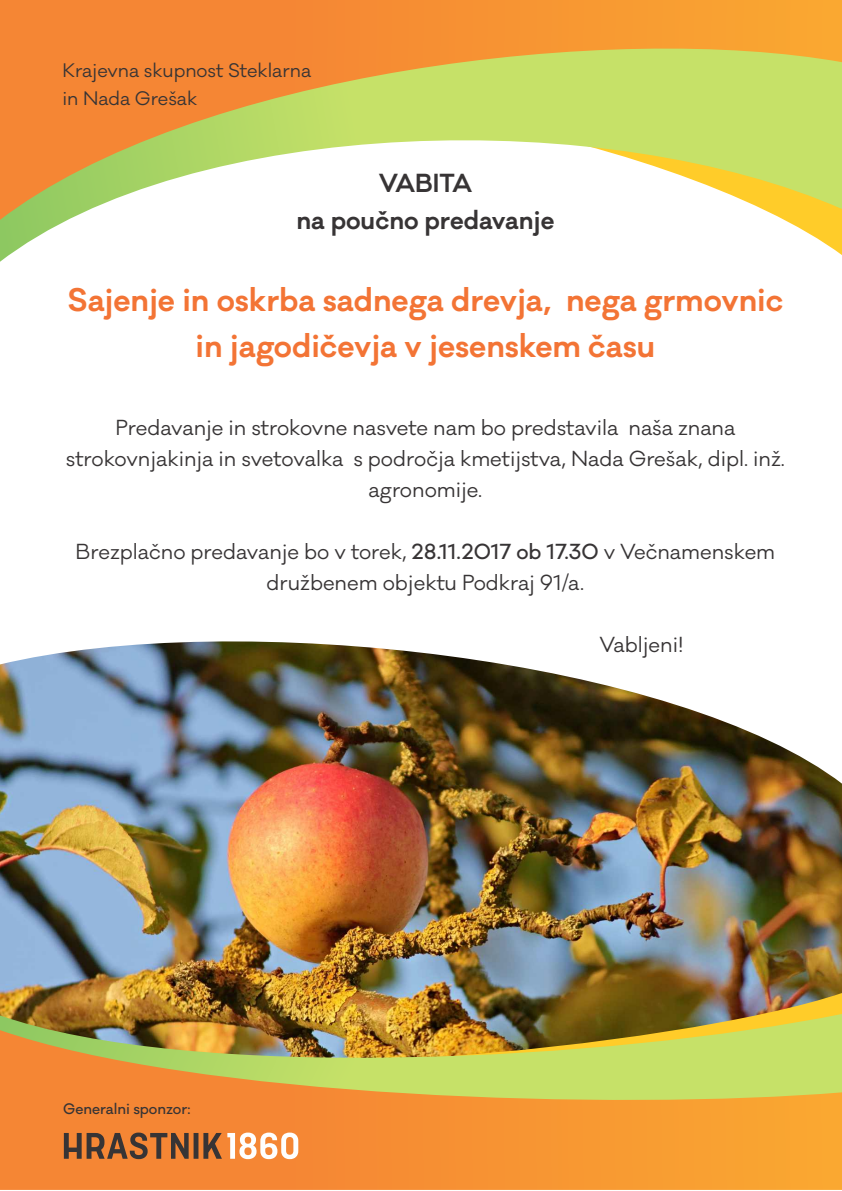
<style>
.page{position:relative;width:842px;height:1191px;background:#fff}
.page>*{position:absolute;margin:0;border:0;box-sizing:border-box;transform-origin:0 0}
.t1{font:600 30px/46.5px "Galano Classic";color:#f37435;text-align:center}
.t2{font:600 24px/37.2px "Galano Classic";color:#373435;text-align:center}
.t3{font:20px/31px "Galano Classic";color:#373435;text-align:center}
.t4{font:18px/27.9px "Galano Classic";color:#373435}
.t5{font:500 14px "Galano Classic";color:#373435}
.s1{font-weight:500}
</style>
<div class="page">
<img style="left:0;top:641px;width:842px;height:372px">
<img style="left:64px;top:992px;width:778px;height:21px">
<svg style="left:0;top:221px;width:842px;height:41px"></svg>
<img style="left:0;top:1013px;width:842px;height:16px">
<svg style="left:0;top:0;width:842px;height:221px"></svg>
<svg style="left:0;top:1029px;width:842px;height:160px;background:#e0a340"></svg>
<svg style="left:64px;top:1132px;width:234px;height:27px;background:#b97e53"></svg>
<p class="t4" style="left:62px;top:59px;width:250px">Krajevna skupnost Steklarna in Nada Grešak</p>
<p class="t2" style="left:296px;top:168px;width:259px">VABITA<br>na poučno predavanje</p>
<h1 class="t1" style="left:68px;top:281px;width:717px">Sajenje in oskrba sadnega drevja, nega grmovnic in jagodičevja v jesenskem času</h1>
<p class="t3" style="left:66px;top:415px;width:720px">Predavanje in strokovne nasvete nam bo predstavila naša znana strokovnjakinja in svetovalka s področja kmetijstva, Nada Grešak, dipl. inž. agronomije.</p>
<p class="t3" style="left:76px;top:539px;width:701px">Brezplačno predavanje bo v torek, <span class="s1">28.11.2017 ob 17.30</span> v Večnamenskem družbenem objektu Podkraj 91/a.</p>
<p class="t3" style="left:599px;top:632px;width:86px">Vabljeni!</p>
<p class="t5" style="left:63px;top:1103px;width:129px">Generalni sponzor:</p>
</div>
